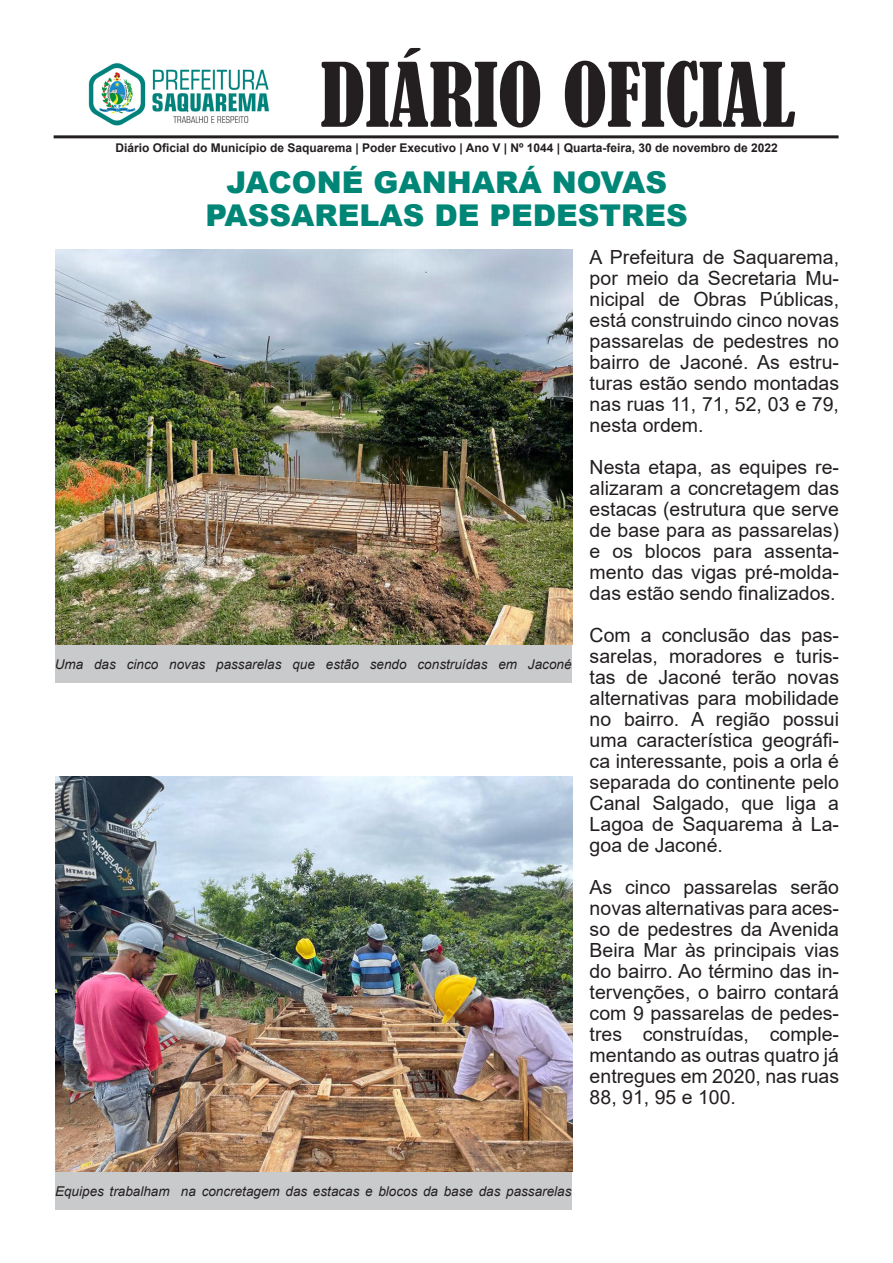
<style>
.page{position:relative;width:893px;height:1263px;background:#fff}
.page>*{position:absolute;margin:0;border:0;box-sizing:border-box;transform-origin:0 0}
.t1{font:condensed 82.5px "Bernard";color:#231f20}
.t2{font:900 30px "Arial";color:#008677}
.t3{font:19.5px/21px "Arial";color:#231f20;text-align:justify}
.t4{font:italic 13.5px "Arial";color:#231f20}
.t5{font:700 12px "Arial";color:#231f20}
</style>
<div class="page">
<hr style="left:54px;top:135px;width:785px;height:3px;background:#231f20">
<img style="left:88px;top:63px;width:181px;height:63px">
<div style="left:55px;top:1171px;width:517px;height:39px;background:#c9cacc"></div>
<div style="left:55px;top:645px;width:517px;height:38px;background:#c9cacc"></div>
<img style="left:55px;top:777px;width:517px;height:394px">
<img style="left:55px;top:250px;width:517px;height:395px">
<p class="t1" style="left:321px;top:47px;width:476px">DIÁRIO OFICIAL</p>
<p class="t5" style="left:115px;top:139px;width:664px">Diário Oficial do Município de Saquarema | Poder Executivo | Ano V | Nº 1044 | Quarta-feira, 30 de novembro de 2022</p>
<p class="t2" style="left:226px;top:160px;width:442px">JACONÉ GANHARÁ NOVAS</p>
<p class="t2" style="left:205px;top:193px;width:484px">PASSARELAS DE PEDESTRES</p>
<p class="t3" style="left:590px;top:247px;width:251px">A Prefeitura de Saquarema, por meio da Secretaria Mu&shy;nicipal de Obras Públicas, está construindo cinco novas passarelas de pedestres no bairro de Jaconé. As estru&shy;turas estão sendo montadas nas ruas 11, 71, 52, 03 e 79, nesta ordem.</p>
<p class="t3" style="left:590px;top:457px;width:251px">Nesta etapa, as equipes re&shy;alizaram a concretagem das estacas (estrutura que serve de base para as passarelas) e os blocos para assenta&shy;mento das vigas pré-molda&shy;das estão sendo finalizados.</p>
<p class="t3" style="left:590px;top:625px;width:251px">Com a conclusão das pas&shy;sarelas, moradores e turis&shy;tas de Jaconé terão novas alternativas para mobilidade no bairro. A região possui uma característica geográfi&shy;ca interessante, pois a orla é separada do continente pelo Canal Salgado, que liga a Lagoa de Saquarema à La&shy;goa de Jaconé.</p>
<p class="t3" style="left:590px;top:877px;width:251px">As cinco passarelas serão novas alternativas para aces&shy;so de pedestres da Avenida Beira Mar às principais vias do bairro. Ao término das in&shy;tervenções, o bairro contará com 9 passarelas de pedes&shy;tres construídas, comple&shy;mentando as outras quatro já entregues em 2020, nas ruas 88, 91, 95 e 100.</p>
<p class="t4" style="left:55px;top:655px;width:518px">Uma das cinco novas passarelas que estão sendo construídas em Jaconé</p>
<p class="t4" style="left:55px;top:1182px;width:518px">Equipes trabalham na concretagem das estacas e blocos da base das passarelas</p>
</div>
